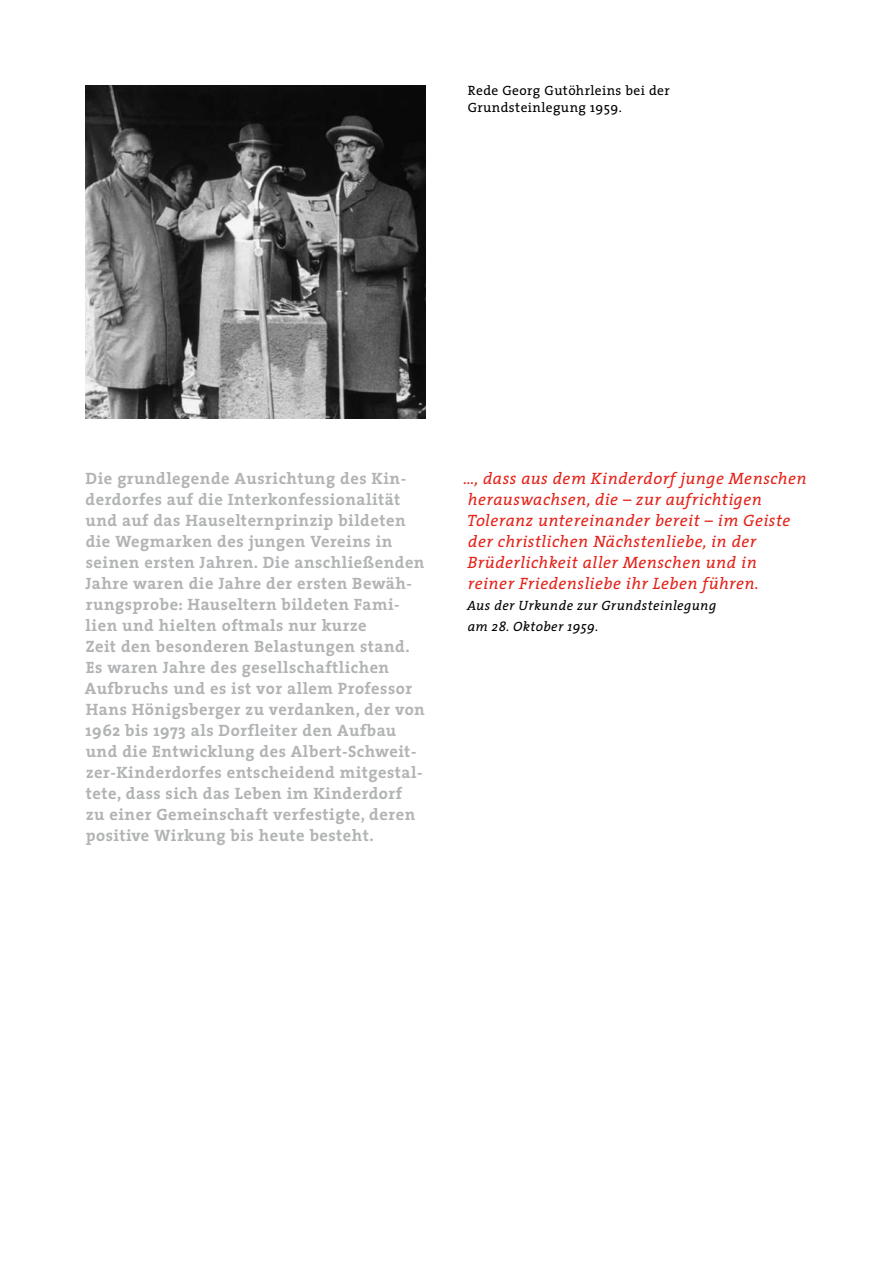
<style>
.page{position:relative;width:893px;height:1263px;background:#fff}
.page>*{position:absolute;margin:0;border:0;box-sizing:border-box;transform-origin:0 0}
.t1{font:700 16.5px/21px "The Serif";letter-spacing:.03em;color:#b1b3b4}
.t2{font:italic 16.5px/21px "The Serif";letter-spacing:.03em;color:#e32219}
.t3{font:italic 13.5px/21px "The Serif";letter-spacing:.03em;color:#000}
.t4{font:13.5px/16.8px "The Serif";letter-spacing:.03em;color:#000}
</style>
<div class="page">
<img style="left:85px;top:85px;width:340px;height:334px">
<p class="t4" style="left:468px;top:82px;width:204px">Rede Georg Gutöhrleins bei der<br>Grundsteinlegung 1959.</p>
<p class="t1" style="left:85px;top:468px;width:342px">Die grundlegende Ausrichtung des Kin&shy;derdorfes auf die Interkonfessionalität und auf das Hauselternprinzip bildeten die Wegmarken des jungen Vereins in seinen ersten Jahren. Die anschließenden Jahre waren die Jahre der ersten Bewäh&shy;rungsprobe: Hauseltern bildeten Fami&shy;lien und hielten oftmals nur kurze<br>Zeit den besonderen Belastungen stand.<br>Es waren Jahre des gesellschaftlichen Aufbruchs und es ist vor allem Professor Hans Hönigsberger zu verdanken, der von 1962 bis 1973 als Dorfleiter den Aufbau und die Entwicklung des Albert-Schweit&shy;zer-Kinderdorfes entscheidend mitgestal&shy;tete, dass sich das Leben im Kinderdorf<br>zu einer Gemeinschaft verfestigte, deren positive Wirkung bis heute besteht.</p>
<p class="t2" style="left:463px;top:467px;width:345px">…, dass aus dem Kinderdorf junge Menschen herauswachsen, die – zur aufrichtigen Toleranz untereinander bereit – im Geiste der christlichen Nächstenliebe, in der Brüderlichkeit aller Menschen und in<br>reiner Friedensliebe ihr Leben führen.</p>
<p class="t3" style="left:467px;top:595px;width:251px">Aus der Urkunde zur Grundsteinlegung am 28. Oktober 1959.</p>
</div>
